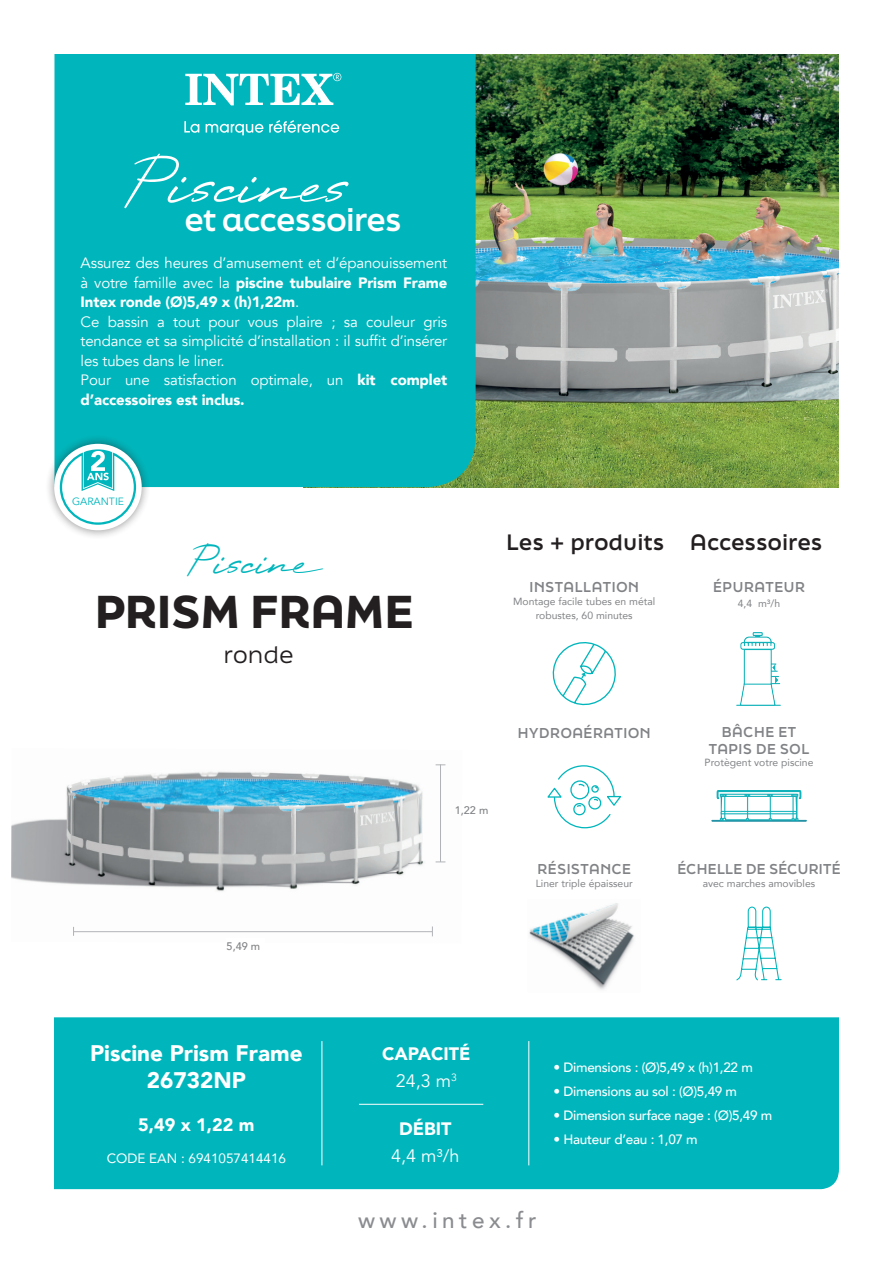
<style>
.page{position:relative;width:893px;height:1263px;background:#fff}
.page>*{position:absolute;margin:0;border:0;box-sizing:border-box;transform-origin:0 0}
.t1{font:65.25px "High Summit";letter-spacing:-.005em;color:#fff}
.t2{font:900 43.5px "Final Six";letter-spacing:.01em;color:#231f20}
.t3{font:39.3px "High Summit";letter-spacing:-.005em;color:#00b6bc}
.t4{font:700 30.45px "Final Six";letter-spacing:-.005em;color:#fff}
.t5{font:900 22.5px/27px "Avenir";color:#fff;text-align:center}
.t6{font:500 22.5px "Avenir";letter-spacing:.2em;color:#8a8c8f}
.t7{font:22.5px "Final Six";letter-spacing:.025em;color:#231f20}
.t8{font:700 21px "Final Six";letter-spacing:.025em;color:#231f20}
.t9{font:900 18px/27px "Avenir";color:#fff;text-align:center}
.t10{font:18px "Avenir";color:#fff}
.t11{font:15px/19.5px "Avenir";letter-spacing:-.01em;color:#fff}
.t12{font:500 13.5px "Avenir";letter-spacing:-.02em;color:#fff}
.t13{font:700 13.5px/16.2px "Final Six";letter-spacing:.05em;color:#808285;text-align:center}
.t14{font:13.5px "Avenir";color:#fff}
.t15{font:700 13.5px "Final Six";letter-spacing:.03em;color:#808285}
.t16{font:500 10.95px "Avenir";color:#808285}
.t17{font:10.5px "Avenir";color:#00b6bc}
.t18{font:10.35px/14.4px "Avenir";color:#808285;text-align:center}
.s1{font-weight:900}
.s2{font-weight:400}
</style>
<div class="page">
<img style="left:11px;top:764px;width:435px;height:173px">
<img style="left:476px;top:54px;width:362px;height:433px">
<div style="left:54px;top:54px;width:422px;height:433px;background:#00b6bc"></div>
<div style="left:54px;top:1017px;width:785px;height:172px;background:#00b6bc"></div>
<svg style="left:185px;top:73px;width:156px;height:32px"></svg>
<svg style="left:184px;top:121px;width:15px;height:12px"></svg>
<svg style="left:206px;top:124px;width:57px;height:11px"></svg>
<svg style="left:269px;top:120px;width:70px;height:13px"></svg>
<hr style="left:74px;top:931px;width:358px;height:1px;background:#b2b3b7">
<hr style="left:440px;top:764px;width:1px;height:98px;background:#b2b3b7">
<hr style="left:528px;top:1041px;width:1px;height:124px;background:#fff">
<hr style="left:322px;top:1041px;width:1px;height:124px;background:#fff">
<div style="left:45px;top:434px;width:106px;height:106px;background:#231f20;opacity:.5"></div>
<div style="left:54px;top:444px;width:88px;height:86px;background:#fff;border-radius:50%"></div>
<svg style="left:60px;top:447px;width:76px;height:78px"></svg>
<img style="left:736px;top:632px;width:44px;height:73px">
<svg style="left:547px;top:765px;width:74px;height:64px"></svg>
<img style="left:529px;top:903px;width:105px;height:87px">
<hr style="left:359px;top:1104px;width:124px;height:1px;background:#fff">
<svg style="left:552px;top:642px;width:64px;height:64px"></svg>
<svg style="left:736px;top:906px;width:46px;height:75px"></svg>
<img style="left:712px;top:791px;width:95px;height:30px">
<h1 class="t1" style="left:124px;top:141px;width:226px">Piscines</h1>
<h3 class="t4" style="left:185px;top:197px;width:218px">et accessoires</h3>
<p class="t11" style="left:81px;top:253px;width:368px">Assurez des heures d’amusement et d’épanouissement à votre famille avec la <span class="s1">piscine tubulaire Prism Frame Intex ronde (Ø)5,49 x (h)1,22m</span>.<br>Ce bassin a tout pour vous plaire ; sa couleur gris tendance et sa simplicité d’installation : il suffit d’insérer les tubes dans le liner.<br>Pour une satisfaction optimale, un <span class="s1">kit complet d’accessoires est inclus.</span></p>
<p class="t17" style="left:72px;top:495px;width:53px">GARANTIE</p>
<h3 class="t3" style="left:187px;top:536px;width:136px">Piscine</h3>
<h2 class="t2" style="left:95px;top:580px;width:320px">PRISM FRAME</h2>
<h3 class="t7" style="left:224px;top:638px;width:71px">ronde</h3>
<p class="t16" style="left:227px;top:936px;width:35px">5,49 m</p>
<h3 class="t8" style="left:506px;top:526px;width:159px">Les + produits</h3>
<p class="t13" style="left:530px;top:579px;width:111px">INSTALLATION</p>
<p class="t18" style="left:513px;top:593px;width:144px">Montage facile tubes en métal robustes, 60 minutes</p>
<h3 class="t8" style="left:690px;top:526px;width:133px">Accessoires</h3>
<p class="t13" style="left:713px;top:579px;width:93px">ÉPURATEUR</p>
<p class="t18" style="left:738px;top:595px;width:44px">4,4 m³/h</p>
<p class="t16" style="left:455px;top:801px;width:35px">1,22 m</p>
<p class="t13" style="left:518px;top:724px;width:134px">HYDROAÉRATION</p>
<p class="t13" style="left:709px;top:724px;width:102px">BÂCHE ET<br>TAPIS DE SOL</p>
<p class="t18" style="left:705px;top:755px;width:110px">Protègent votre piscine</p>
<p class="t13" style="left:537px;top:861px;width:95px">RÉSISTANCE</p>
<p class="t18" style="left:536px;top:876px;width:99px">Liner triple épaisseur</p>
<p class="t15" style="left:677px;top:859px;width:165px">ÉCHELLE DE SÉCURITÉ</p>
<p class="t18" style="left:703px;top:876px;width:114px">avec marches amovibles</p>
<h3 class="t5" style="left:90px;top:1039px;width:214px">Piscine Prism Frame<br>26732NP</h3>
<p class="t9" style="left:138px;top:1111px;width:118px">5,49 x 1,22 m</p>
<p class="t14" style="left:107px;top:1148px;width:181px">CODE EAN : 6941057414416</p>
<p class="t9" style="left:382px;top:1040px;width:90px">CAPACITÉ<br><span class="s2">24,3 m</span><sup>3</sup></p>
<p class="t9" style="left:399px;top:1115px;width:54px">DÉBIT</p>
<p class="t10" style="left:391px;top:1145px;width:70px">4,4 m³/h</p>
<p class="t12" style="left:553px;top:1055px;width:201px">• Dimensions : (Ø)5,49 x (h)1,22 m</p>
<p class="t12" style="left:553px;top:1079px;width:185px">• Dimensions au sol : (Ø)5,49 m</p>
<p class="t12" style="left:553px;top:1103px;width:220px">• Dimension surface nage : (Ø)5,49 m</p>
<p class="t12" style="left:553px;top:1127px;width:146px">• Hauteur d’eau : 1,07 m</p>
<h3 class="t6" style="left:358px;top:1201px;width:180px">www.intex.fr</h3>
</div>
